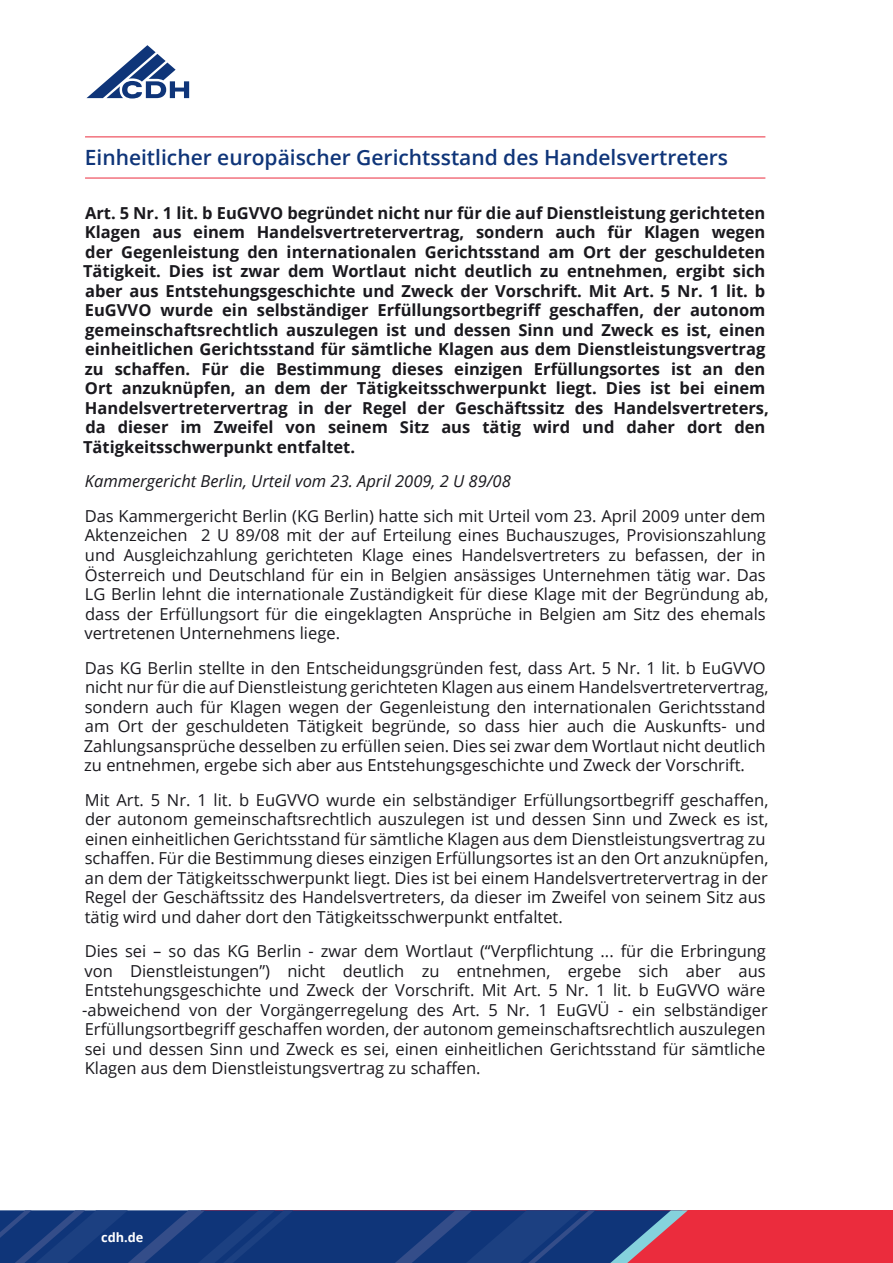
<style>
.page{position:relative;width:893px;height:1263px;background:#fff}
.page>*{position:absolute;margin:0;border:0;box-sizing:border-box;transform-origin:0 0}
.t1{font:600 21px "Open Sans";color:#0f3579}
.t2{font:16.5px/19.5px "Open Sans";color:#1a191e}
.t3{font:700 16.5px/19.5px "Open Sans";color:#1a191e}
.t4{font:italic 16.5px "Open Sans";color:#1a191e}
.t5{font:700 12.75px "Open Sans";color:#fff}
</style>
<div class="page">
<div style="left:202px;top:1210px;width:691px;height:53px;background:#eb2c3d"></div>
<svg style="left:0;top:1210px;width:688px;height:53px;background:#213c7b"></svg>
<svg style="left:86px;top:45px;width:103px;height:54px"></svg>
<hr style="left:85px;top:136px;width:680px;height:1px;background:#eb2c3d">
<hr style="left:85px;top:178px;width:680px;height:1px;background:#eb2c3d">
<p class="t1" style="left:85px;top:143px;width:645px">Einheitlicher europäischer Gerichtsstand des Handelsvertreters</p>
<p class="t3" style="left:83px;top:203px;width:687px">Art. 5 Nr. 1 lit. b EuGVVO begründet nicht nur für die auf Dienstleistung gerichteten Klagen aus einem Handelsvertretervertrag, sondern auch für Klagen wegen der Gegenleistung den internationalen Gerichtsstand am Ort der geschuldeten Tätigkeit. Dies ist zwar dem Wortlaut nicht deutlich zu entnehmen, ergibt sich aber aus Entstehungsgeschichte und Zweck der Vorschrift. Mit Art. 5 Nr. 1 lit. b EuGVVO wurde ein selbständiger Erfüllungsortbegriff geschaffen, der autonom gemeinschaftsrechtlich auszulegen ist und dessen Sinn und Zweck es ist, einen einheitlichen Gerichtsstand für sämtliche Klagen aus dem Dienstleistungsvertrag zu schaffen. Für die Bestimmung dieses einzigen Erfüllungsortes ist an den Ort anzuknüpfen, an dem der Tätigkeitsschwerpunkt liegt. Dies ist bei einem Handelsvertretervertrag in der Regel der Geschäftssitz des Handelsvertreters, da dieser im Zweifel von seinem Sitz aus tätig wird und daher dort den Tätigkeitsschwerpunkt entfaltet.</p>
<p class="t4" style="left:85px;top:470px;width:427px">Kammergericht Berlin, Urteil vom 23. April 2009, 2 U 89/08</p>
<p class="t2" style="left:84px;top:506px;width:685px">Das Kammergericht Berlin (KG Berlin) hatte sich mit Urteil vom 23. April 2009 unter dem Aktenzeichen 2 U 89/08 mit der auf Erteilung eines Buchauszuges, Provisionszahlung und Ausgleichzahlung gerichteten Klage eines Handelsvertreters zu befassen, der in Österreich und Deutschland für ein in Belgien ansässiges Unternehmen tätig war. Das LG Berlin lehnt die internationale Zuständigkeit für diese Klage mit der Begründung ab, dass der Erfüllungsort für die eingeklagten Ansprüche in Belgien am Sitz des ehemals vertretenen Unternehmens liege.</p>
<p class="t2" style="left:84px;top:657px;width:686px">Das KG Berlin stellte in den Entscheidungsgründen fest, dass Art. 5 Nr. 1 lit. b EuGVVO nicht nur für die auf Dienstleistung gerichteten Klagen aus einem Handelsvertretervertrag, sondern auch für Klagen wegen der Gegenleistung den internationalen Gerichtsstand am Ort der geschuldeten Tätigkeit begründe, so dass hier auch die Auskunfts- und Zahlungsansprüche desselben zu erfüllen seien. Dies sei zwar dem Wortlaut nicht deutlich zu entnehmen, ergebe sich aber aus Entstehungsgeschichte und Zweck der Vorschrift.</p>
<p class="t2" style="left:85px;top:789px;width:685px">Mit Art. 5 Nr. 1 lit. b EuGVVO wurde ein selbständiger Erfüllungsortbegriff geschaffen, der autonom gemeinschaftsrechtlich auszulegen ist und dessen Sinn und Zweck es ist, einen einheitlichen Gerichtsstand für sämtliche Klagen aus dem Dienstleistungsvertrag zu schaffen. Für die Bestimmung dieses einzigen Erfüllungsortes ist an den Ort anzuknüpfen, an dem der Tätigkeitsschwerpunkt liegt. Dies ist bei einem Handelsvertretervertrag in der Regel der Geschäftssitz des Handelsvertreters, da dieser im Zweifel von seinem Sitz aus tätig wird und daher dort den Tätigkeitsschwerpunkt entfaltet.</p>
<p class="t2" style="left:82px;top:941px;width:687px">Dies sei – so das KG Berlin - zwar dem Wortlaut (“Verpflichtung ... für die Erbringung von Dienstleistungen”) nicht deutlich zu entnehmen, ergebe sich aber aus Entstehungsgeschichte und Zweck der Vorschrift. Mit Art. 5 Nr. 1 lit. b EuGVVO wäre -abweichend von der Vorgängerregelung des Art. 5 Nr. 1 EuGVÜ - ein selbständiger Erfüllungsortbegriff geschaffen worden, der autonom gemeinschaftsrechtlich auszulegen sei und dessen Sinn und Zweck es sei, einen einheitlichen Gerichtsstand für sämtliche Klagen aus dem Dienstleistungsvertrag zu schaffen.</p>
<p class="t5" style="left:101px;top:1228px;width:44px">cdh.de</p>
</div>
